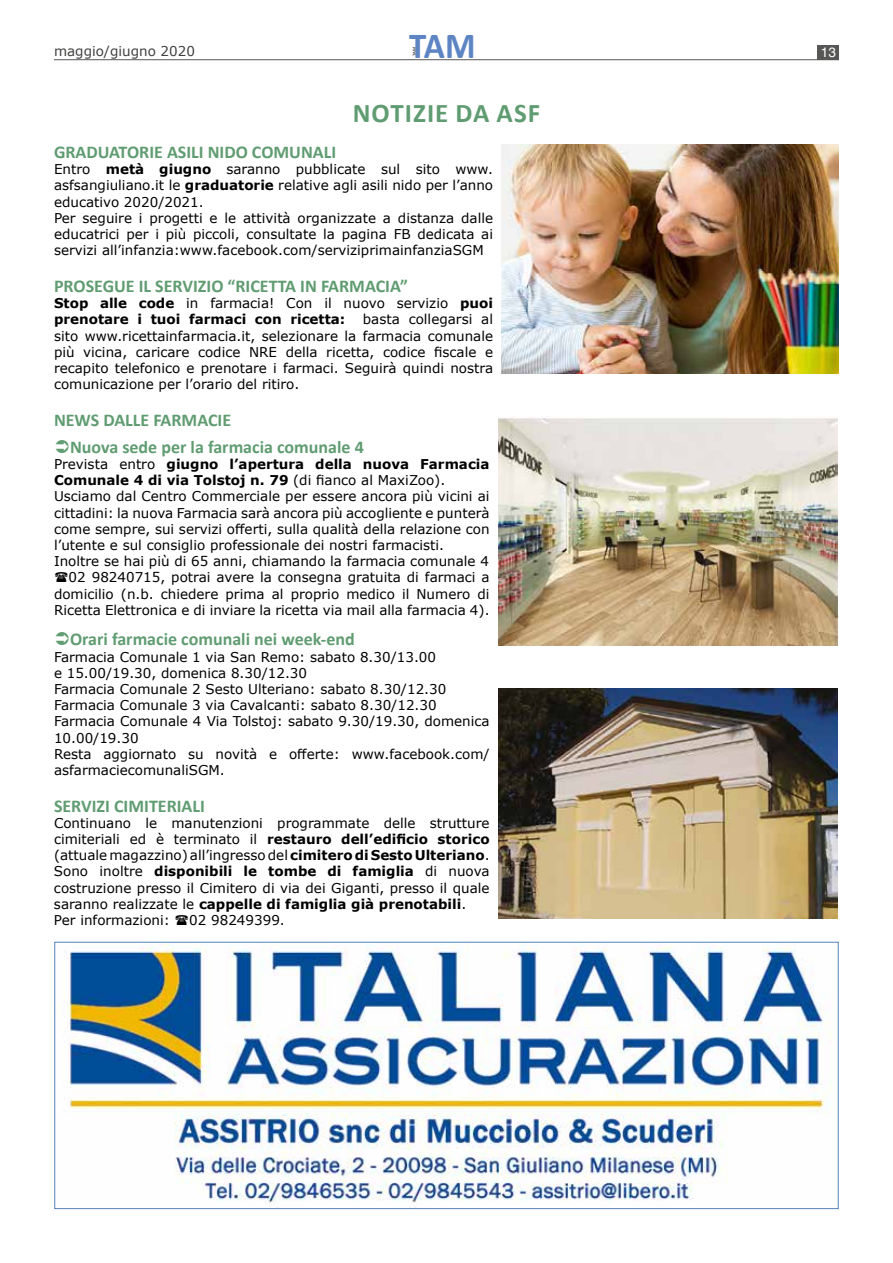
<style>
.page{position:relative;width:893px;height:1263px;background:#fff}
.page>*{position:absolute;margin:0;border:0;box-sizing:border-box;transform-origin:0 0}
.t1{font:700 36.9px "Calibri";color:#5d85c4;scale:.95 1}
.t2{font:700 27px "Calibri";letter-spacing:.04em;color:#609c71}
.t3{font:700 18px/27px "Calibri";color:#609c71}
.t4{font:13.5px/16.2px "Verdana";color:#000}
.t5{font:700 13.5px/16.2px "Verdana";color:#000}
.t6{font:13.5px "Verdana";color:#3f3f3e}
.t7{font:13.5px "Helvetica";color:#fff}
.t8{font:3.9px "Calibri";color:#000;scale:1.23 1}
.s1{font-weight:700}
.s2{font-weight:400}
</style>
<div class="page">
<hr style="left:54px;top:59px;width:785px;height:1px;background:#575756">
<div style="left:818px;top:46px;width:21px;height:14px;background:#575756"></div>
<img style="left:64px;top:944px;width:767px;height:263px">
<div style="left:54px;top:942px;width:785px;height:267px;border:1px solid #5682bc"></div>
<img style="left:498px;top:417px;width:340px;height:229px">
<img style="left:498px;top:689px;width:340px;height:229px">
<img style="left:502px;top:145px;width:337px;height:229px">
<p class="t6" style="left:54px;top:42px;width:142px">maggio/giugno 2020</p>
<h1 class="t1" style="left:409px;top:19px;width:71px">TAM</h1>
<p class="t8" style="left:412px;top:56px;width:9px;rotate:-90deg">TAM</p>
<h2 class="t2" style="left:353px;top:94px;width:189px">NOTIZIE DA ASF</h2>
<h3 class="t3" style="left:54px;top:138px;width:284px">GRADUATORIE ASILI NIDO COMUNALI</h3>
<p class="t4" style="left:54px;top:161px;width:441px">Entro <span class="s1">metà giugno</span> saranno pubblicate sul sito www. asfsangiuliano.it le <span class="s1">graduatorie</span> relative agli asili nido per l’anno educativo 2020/2021.<br>Per seguire i progetti e le attività organizzate a distanza dalle educatrici per i più piccoli, consultate la pagina FB dedicata ai servizi all’infanzia:www.facebook.com/serviziprimainfanziaSGM</p>
<h3 class="t3" style="left:54px;top:272px;width:355px">PROSEGUE IL SERVIZIO “RICETTA IN FARMACIA”</h3>
<p class="t5" style="left:54px;top:295px;width:441px">Stop alle code <span class="s2">in farmacia! Con il nuovo servizio</span> puoi prenotare i tuoi farmaci con ricetta:</p>
<p class="t4" style="left:54px;top:311px;width:441px;text-align:justify;text-indent:309px">basta collegarsi al sito www.ricettainfarmacia.it, selezionare la farmacia comunale più vicina, caricare codice NRE della ricetta, codice fiscale e recapito telefonico e prenotare i farmaci. Seguirà quindi nostra comunicazione per l’orario del ritiro.</p>
<h3 class="t3" style="left:70px;top:406px;width:295px;text-indent:-16px">NEWS DALLE FARMACIE<br>Nuova sede per la farmacia comunale 4</h3>
<p class="t5" style="left:54px;top:456px;width:437px"><span class="s2">Prevista entro</span> giugno l’apertura della nuova Farmacia</p>
<p class="t5" style="left:54px;top:472px;width:393px">Comunale 4 di via Tolstoj n. 79 <span class="s2">(di fianco al MaxiZoo).</span></p>
<p class="t4" style="left:54px;top:488px;width:437px">Usciamo dal Centro Commerciale per essere ancora più vicini ai</p>
<p class="t4" style="left:54px;top:504px;width:437px">cittadini: la nuova Farmacia sarà ancora più accogliente e punterà</p>
<p class="t4" style="left:54px;top:521px;width:437px">come sempre, sui servizi offerti, sulla qualità della relazione con</p>
<p class="t4" style="left:54px;top:537px;width:392px">l’utente e sul consiglio professionale dei nostri farmacisti.</p>
<p class="t4" style="left:54px;top:553px;width:436px">Inoltre se hai più di 65 anni, chiamando la farmacia comunale 4</p>
<p class="t4" style="left:69px;top:569px;width:422px">02 98240715, potrai avere la consegna gratuita di farmaci a</p>
<p class="t4" style="left:54px;top:585px;width:437px">domicilio (n.b. chiedere prima al proprio medico il Numero di</p>
<p class="t4" style="left:54px;top:602px;width:437px">Ricetta Elettronica e di inviare la ricetta via mail alla farmacia 4).</p>
<h3 class="t3" style="left:70px;top:626px;width:286px">Orari farmacie comunali nei week-end</h3>
<p class="t4" style="left:54px;top:648px;width:437px">Farmacia Comunale 1 via San Remo: sabato 8.30/13.00<br>e 15.00/19.30, domenica 8.30/12.30<br>Farmacia Comunale 2 Sesto Ulteriano: sabato 8.30/12.30<br>Farmacia Comunale 3 via Cavalcanti: sabato 8.30/12.30<br>Farmacia Comunale 4 Via Tolstoj: sabato 9.30/19.30, domenica 10.00/19.30<br>Resta aggiornato su novità e offerte: www.facebook.com/ asfarmaciecomunaliSGM.</p>
<h3 class="t3" style="left:54px;top:792px;width:152px">SERVIZI CIMITERIALI</h3>
<p class="t4" style="left:54px;top:815px;width:437px">Continuano le manutenzioni programmate delle strutture cimiteriali ed è terminato il <span class="s1">restauro dell’edificio storico </span>(attuale magazzino) all’ingresso del <span class="s1">cimitero di Sesto Ulteriano</span>.<br>Sono inoltre <span class="s1">disponibili le tombe di famiglia</span> di nuova costruzione presso il Cimitero di via dei Giganti, presso il quale saranno realizzate le <span class="s1">cappelle di famiglia già prenotabili</span>.<br>Per informazioni:</p>
<p class="t4" style="left:189px;top:912px;width:97px">02 98249399.</p>
<p class="t7" style="left:821px;top:45px;width:17px">13</p>
</div>
